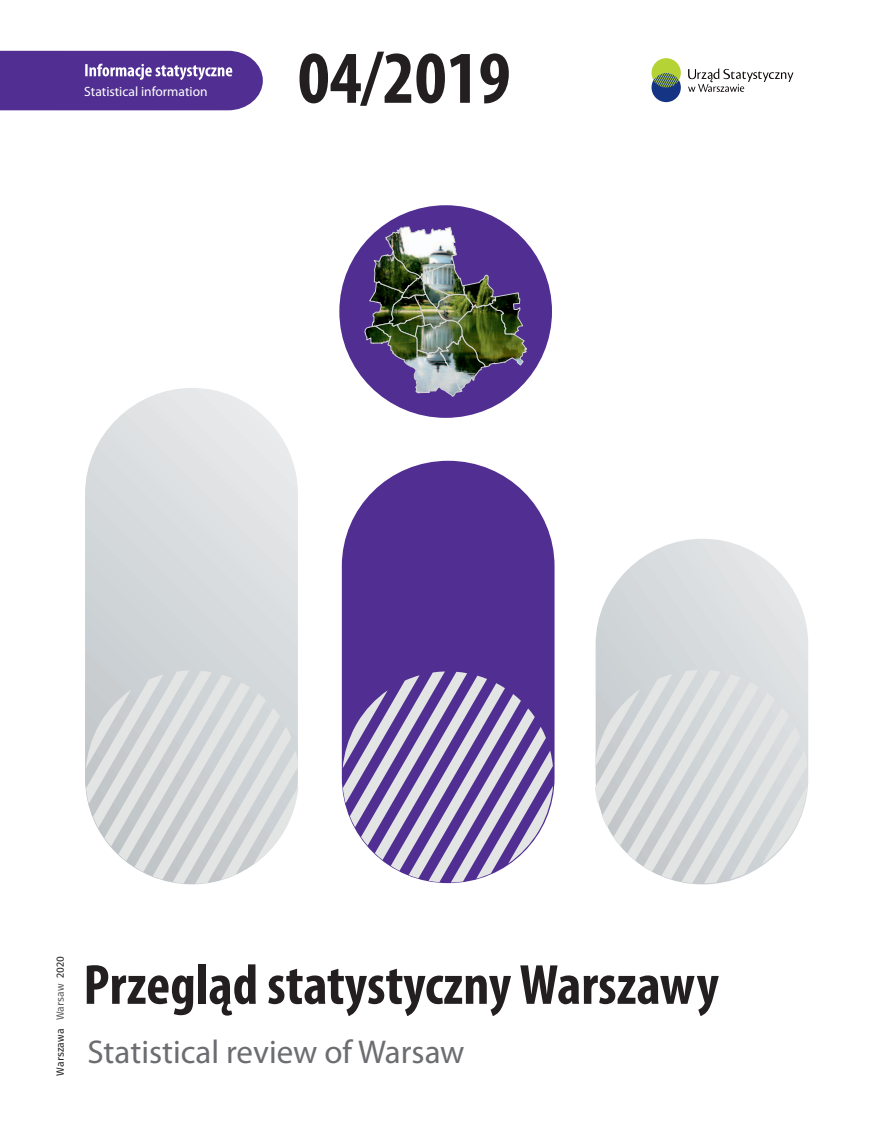
<style>
.page{position:relative;width:893px;height:1148px;background:#fff}
.page>*{position:absolute;margin:0;border:0;box-sizing:border-box;transform-origin:0 0}
.t1{font:700 condensed 75px "Myriad Pro";color:#231f20}
.t2{font:700 condensed 57px "Myriad Pro";color:#231f20}
.t3{font:33px "Myriad Pro";color:#6c6d70}
.t4{font:13.5px "Myriad Pro";color:#fff}
.t5{font:10.5px "Fira Sans";color:#231f20}
.t6{font:10.5px "Fira Sans";color:#57585a}
</style>
<div class="page">
<div style="left:85px;top:388px;width:213px;height:496px;background:linear-gradient(to right,#d1d6d8,#e2e5e6);border-radius:106px"></div>
<div style="left:595px;top:538px;width:213px;height:346px;background:#dadee0;border-radius:106px"></div>
<div style="left:339px;top:205px;width:213px;height:213px;background:#502e92;border-radius:50%"></div>
<svg style="left:688px;top:68px;width:105px;height:24px"></svg>
<div style="left:651px;top:73px;width:29px;height:29px;background:#153483;border-radius:50%"></div>
<svg style="left:651px;top:58px;width:29px;height:29px"></svg>
<svg style="left:0;top:51px;width:263px;height:59px;background:#5d3e9a"></svg>
<div style="left:342px;top:461px;width:212px;height:422px;background:#502e92;border-radius:106px"></div>
<svg style="left:343px;top:671px;width:210px;height:211px"></svg>
<svg style="left:595px;top:670px;width:212px;height:213px"></svg>
<svg style="left:86px;top:670px;width:212px;height:213px;background:#d9dbdd"></svg>
<img style="left:364px;top:225px;width:162px;height:171px">
<p class="t4" style="left:84px;top:87px;width:125px">Statistical information</p>
<h1 class="t1" style="left:298px;top:51px;width:214px">04/2019</h1>
<p class="t5" style="left:54px;top:978px;width:24px;rotate:-90deg">2020</p>
<p class="t6" style="left:54px;top:1020px;width:38px;rotate:-90deg">Warsaw</p>
<p class="t5" style="left:54px;top:1075px;width:48px;rotate:-90deg">Warszawa</p>
<p class="t2" style="left:83px;top:964px;width:637px">Przegląd statystyczny Warszawy</p>
<p class="t3" style="left:87px;top:1038px;width:379px">Statistical review of Warsaw</p>
</div>
